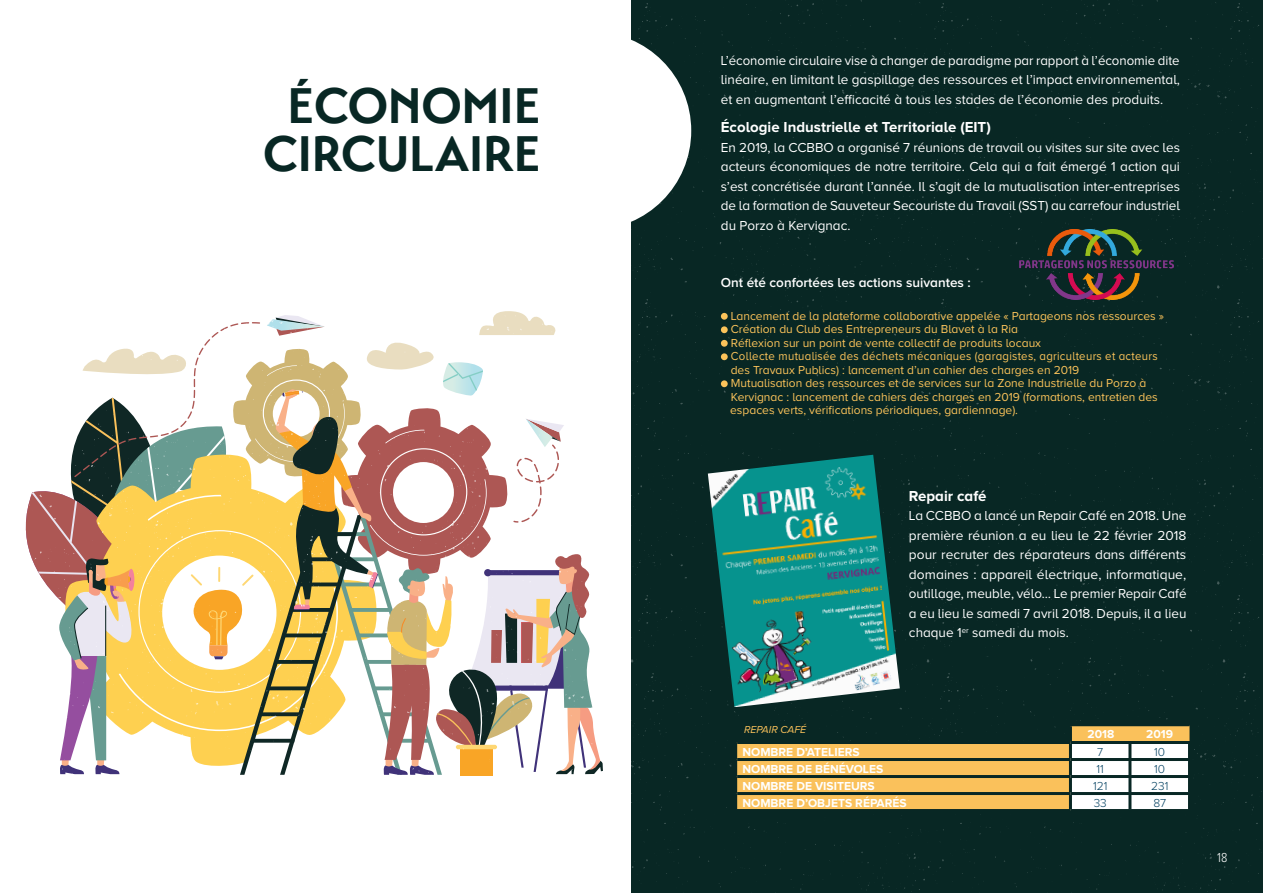
<style>
.page{position:relative;width:1263px;height:893px;background:#fff}
.page>*{position:absolute;margin:0;border:0;box-sizing:border-box;transform-origin:0 0}
.t1{font:700 49.5px/48px "Transat";color:#082724;text-align:center}
.t2{font:700 15px "Proxima Nova A";color:#fff}
.t3{font:13.5px/19.5px "Proxima Nova A";color:#fff;text-align:justify}
.t4{font:600 13.5px "Proxima Nova A";color:#fff}
.t5{font:300 13.5px "Proxima Nova A Cond";color:#fff}
.t6{font:12px/13.5px "Proxima Nova A";color:#fbc35a}
.t7{font:700 12px "Proxima Nova A";color:#fff}
.t8{font:300 12px "Proxima Nova A";color:#024060}
.t9{font:italic 10.5px "Proxima Nova A";color:#fac25b}
</style>
<div class="page">
<div style="left:632px;top:0;width:631px;height:649px;background:#082724"></div>
<div style="left:632px;top:656px;width:631px;height:237px;background:#082724"></div>
<div style="left:493px;top:32px;width:198px;height:198px;background:#fff;border-radius:50%"></div>
<div style="left:721px;top:313px;width:7px;height:7px;background:#fbc35a;border-radius:50%"></div>
<div style="left:721px;top:326px;width:7px;height:7px;background:#fbc35a;border-radius:50%"></div>
<div style="left:721px;top:340px;width:7px;height:7px;background:#fbc35a;border-radius:50%"></div>
<div style="left:721px;top:353px;width:7px;height:7px;background:#fbc35a;border-radius:50%"></div>
<div style="left:721px;top:380px;width:7px;height:7px;background:#fbc35a;border-radius:50%"></div>
<svg style="left:25px;top:311px;width:565px;height:280px"></svg>
<svg style="left:58px;top:598px;width:545px;height:178px"></svg>
<img style="left:1019px;top:230px;width:154px;height:70px">
<img style="left:708px;top:455px;width:192px;height:252px">
<svg style="left:736px;top:726px;width:453px;height:83px"></svg>
<hr style="left:1069px;top:726px;width:3px;height:15px;background:#082724">
<hr style="left:1069px;top:744px;width:3px;height:14px;background:#082724">
<hr style="left:1128px;top:744px;width:3px;height:14px;background:#082724">
<hr style="left:1069px;top:761px;width:3px;height:14px;background:#082724">
<hr style="left:1128px;top:761px;width:3px;height:14px;background:#082724">
<hr style="left:1069px;top:778px;width:3px;height:14px;background:#082724">
<hr style="left:1128px;top:778px;width:3px;height:14px;background:#082724">
<hr style="left:1069px;top:795px;width:3px;height:14px;background:#082724">
<hr style="left:1128px;top:795px;width:3px;height:14px;background:#082724">
<h1 class="t1" style="left:263px;top:82px;width:279px">ÉCONOMIE<br>CIRCULAIRE</h1>
<p class="t3" style="left:721px;top:50px;width:461px">L’économie circulaire vise à changer de paradigme par rapport à l’économie dite linéaire, en limitant le gaspillage des ressources et l’impact environnemental, et en augmentant l’efficacité à tous les stades de l’économie des produits.</p>
<p class="t2" style="left:721px;top:119px;width:271px">Écologie Industrielle et Territoriale (EIT)</p>
<p class="t3" style="left:721px;top:137px;width:461px">En 2019, la CCBBO a organisé 7 réunions de travail ou visites sur site avec les acteurs économiques de notre territoire. Cela qui a fait émergé 1 action qui s’est concrétisée durant l’année. Il s’agit de la mutualisation inter-entreprises de la formation de Sauveteur Secouriste du Travail (SST) au carrefour industriel du Porzo à Kervignac.</p>
<p class="t4" style="left:721px;top:275px;width:251px">Ont été confortées les actions suivantes :</p>
<p class="t6" style="left:730px;top:309px;width:435px">Lancement de la plateforme collaborative appelée « Partageons nos ressources » Création du Club des Entrepreneurs du Blavet à la Ria<br>Réflexion sur un point de vente collectif de produits locaux<br>Collecte mutualisée des déchets mécaniques (garagistes, agriculteurs et acteurs des Travaux Publics) : lancement d’un cahier des charges en 2019<br>Mutualisation des ressources et de services sur la Zone Industrielle du Porzo à Kervignac : lancement de cahiers des charges en 2019 (formations, entretien des espaces verts, vérifications périodiques, gardiennage).</p>
<p class="t2" style="left:909px;top:487px;width:79px">Repair café</p>
<p class="t3" style="left:909px;top:506px;width:279px">La CCBBO a lancé un Repair Café en 2018. Une première réunion a eu lieu le 22 février 2018 pour recruter des réparateurs dans différents domaines : appareil électrique, informatique, outillage, meuble, vélo… Le premier Repair Café a eu lieu le samedi 7 avril 2018. Depuis, il a lieu chaque 1<sup>er</sup> samedi du mois.</p>
<p class="t9" style="left:744px;top:724px;width:64px">REPAIR CAFÉ</p>
<p class="t7" style="left:1087px;top:727px;width:28px">2018</p>
<p class="t7" style="left:1146px;top:727px;width:28px">2019</p>
<p class="t7" style="left:742px;top:745px;width:119px">NOMBRE D’ATELIERS</p>
<p class="t8" style="left:1097px;top:745px;width:8px">7</p>
<p class="t8" style="left:1154px;top:745px;width:12px">10</p>
<p class="t7" style="left:742px;top:762px;width:142px">NOMBRE DE BÉNÉVOLES</p>
<p class="t8" style="left:1096px;top:762px;width:9px">11</p>
<p class="t8" style="left:1154px;top:762px;width:12px">10</p>
<p class="t7" style="left:742px;top:779px;width:134px">NOMBRE DE VISITEURS</p>
<p class="t8" style="left:1093px;top:779px;width:16px">121</p>
<p class="t8" style="left:1151px;top:779px;width:19px">231</p>
<p class="t7" style="left:742px;top:796px;width:166px">NOMBRE D’OBJETS RÉPARÉS</p>
<p class="t8" style="left:1094px;top:796px;width:15px">33</p>
<p class="t8" style="left:1153px;top:796px;width:14px">87</p>
<p class="t5" style="left:1217px;top:850px;width:12px">18</p>
</div>
